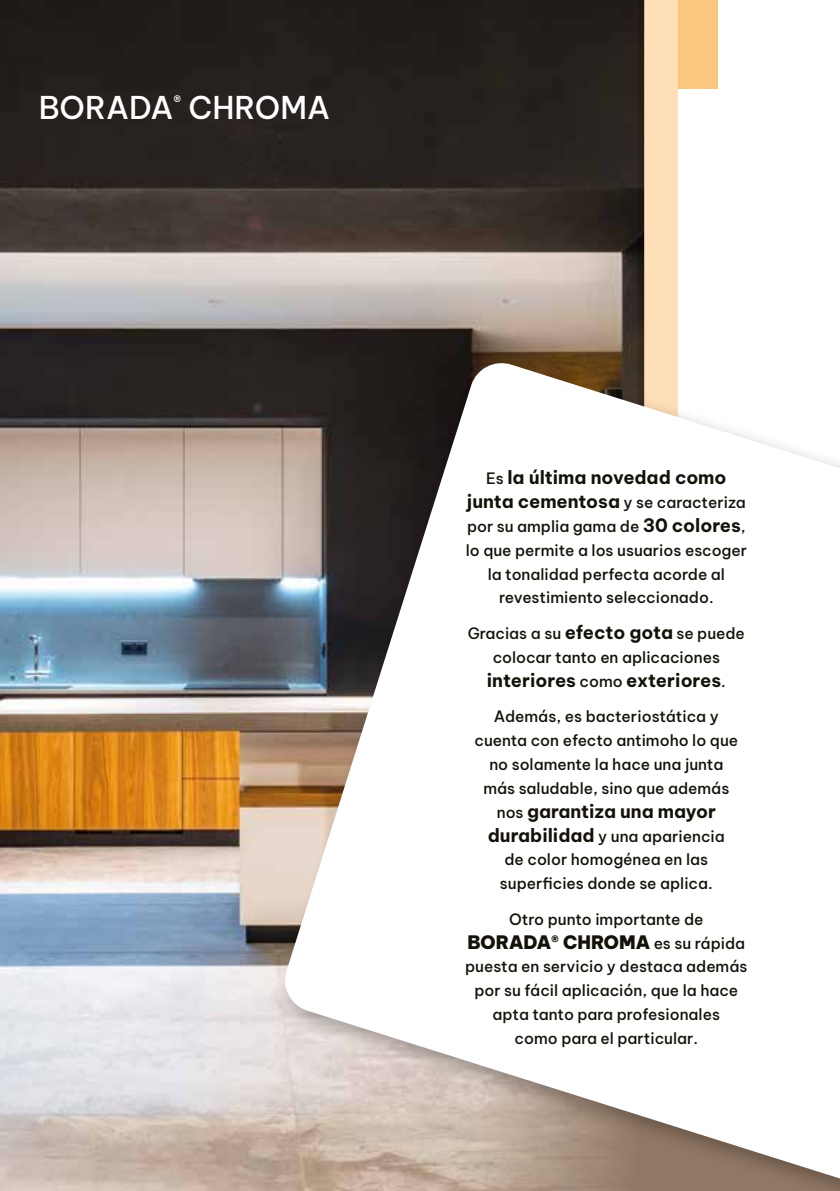
<style>
.page{position:relative;width:840px;height:1191px;background:#fff}
.page>*{position:absolute;margin:0;border:0;box-sizing:border-box;transform-origin:0 0}
.t1{font:500 30.8px "Be Vietnam Pro";color:#fff}
.t2{font:700 18.2px/23.8px "Be Vietnam Pro";letter-spacing:-.005em;color:#131108;text-align:center}
.t3{font:900 18.2px "Be Vietnam Pro";color:#131108}
.t4{font:500 15.4px/23.8px "Be Vietnam Pro";color:#131108;text-align:center}
.s1{font-weight:500;font-size:15.4px}
.s2{font-weight:700;font-size:18.2px}
</style>
<div class="page">
<img style="left:0;top:0;width:638px;height:1191px">
<div style="left:678px;top:0;width:39px;height:88px;background:#fbc77f"></div>
<svg style="left:638px;top:0;width:40px;height:354px;background:#dcc19e"></svg>
<svg style="left:281px;top:359px;width:558px;height:832px"></svg>
<h1 class="t1" style="left:39px;top:82px;width:293px">BORADA<sup>®</sup> CHROMA</h1>
<p class="t2" style="left:466px;top:464px;width:280px"><span class="s1">Es</span> la última novedad como junta cementosa <span class="s1">y se caracteriza</span></p>
<p class="t4" style="left:465px;top:513px;width:282px">por su amplia gama de <span class="s2">30 colores</span>, lo que permite a los usuarios escoger la tonalidad perfecta acorde al revestimiento seleccionado.</p>
<p class="t4" style="left:467px;top:620px;width:278px">Gracias a su <span class="s2">efecto gota</span> se puede colocar tanto en aplicaciones</p>
<p class="t2" style="left:486px;top:666px;width:240px">interiores <span class="s1">como</span> exteriores<span class="s1">.</span></p>
<p class="t4" style="left:474px;top:703px;width:265px">Además, es bacteriostática y cuenta con efecto antimoho lo que no solamente la hace una junta más saludable, sino que además</p>
<p class="t2" style="left:496px;top:797px;width:220px"><span class="s1">nos</span> garantiza una mayor</p>
<p class="t4" style="left:487px;top:822px;width:238px"><span class="s2">durabilidad</span> y una apariencia de color homogénea en las superficies donde se aplica.</p>
<p class="t4" style="left:509px;top:905px;width:196px">Otro punto importante de</p>
<p class="t3" style="left:467px;top:926px;width:279px">BORADA® CHROMA <span class="s1">es su rápida</span></p>
<p class="t4" style="left:465px;top:953px;width:284px">puesta en servicio y destaca además por su fácil aplicación, que la hace apta tanto para profesionales<br>como para el particular.</p>
</div>
